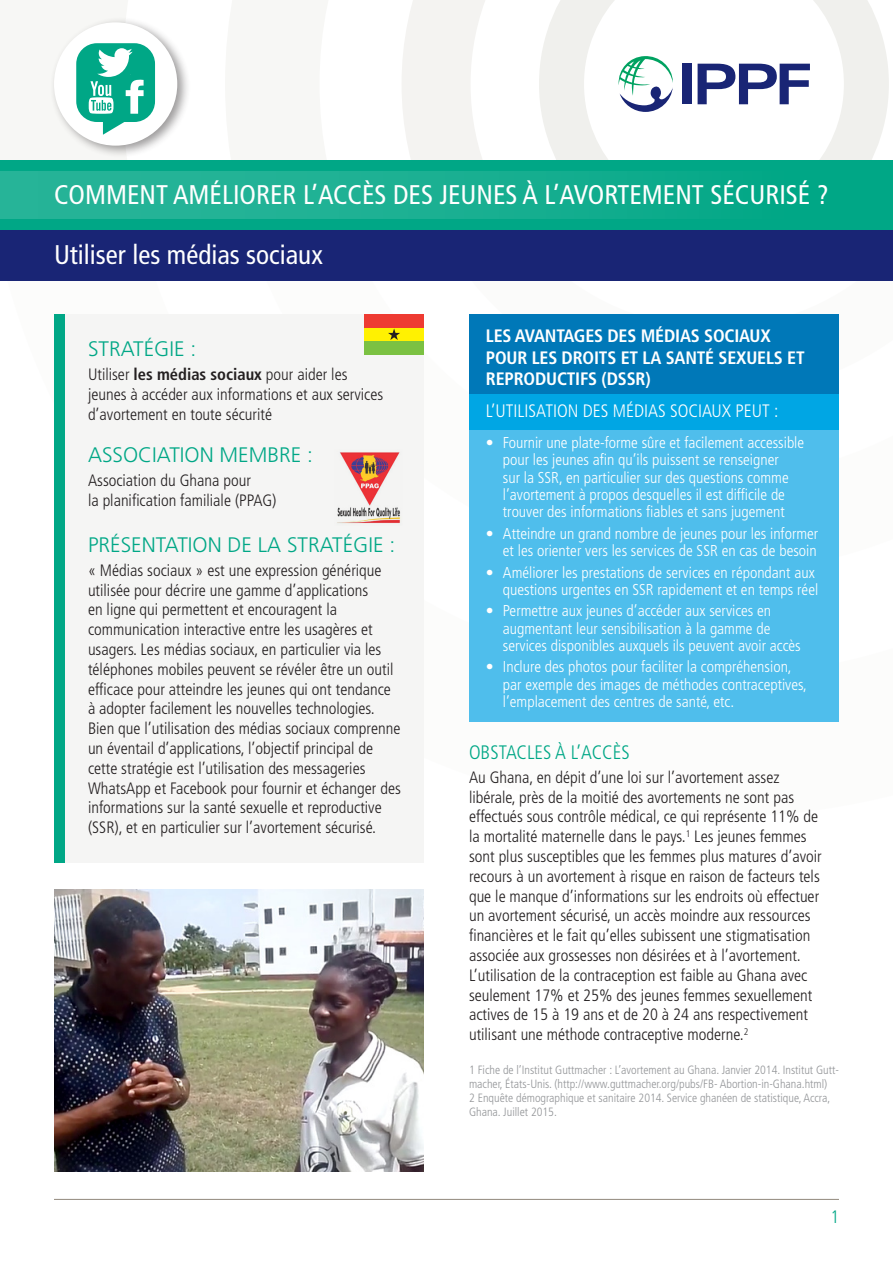
<style>
.page{position:relative;width:893px;height:1263px;background:#fff}
.page>*{position:absolute;margin:0;border:0;box-sizing:border-box;transform-origin:0 0}
.t1{font:condensed 27px "Frutiger LT Std";color:#fff}
.t2{font:300 21px "Frutiger LT Std";color:#00a786}
.t3{font:300 condensed 19.5px "Frutiger LT Std";color:#00a786}
.t4{font:700 condensed 18px/21.6px "Frutiger LT Std";letter-spacing:-.01em;color:#fff}
.t5{font:300 condensed 18px "Frutiger LT Std";color:#fff}
.t6{font:300 condensed 18px "Frutiger LT Std";color:#00a786}
.t7{font:300 condensed 16.5px/19.8px "Frutiger LT Std";color:#231f20}
.t8{font:300 condensed 15.75px/17.2px "Frutiger LT Std";color:#fff;text-align:right}
.t9{font:300 condensed 12px/14.2px "Frutiger LT Std";color:#939598}
.s1{font-weight:700}
</style>
<div class="page">
<svg style="left:402px;top:0;width:491px;height:161px"></svg>
<svg style="left:539px;top:0;width:350px;height:161px"></svg>
<div style="left:54px;top:315px;width:370px;height:548px;background:#f5f5f4"></div>
<div style="left:0;top:161px;width:893px;height:69px;background:#00a786"></div>
<div style="left:0;top:172px;width:786px;height:47px;background:linear-gradient(to right,#2cb69b,#07a989)"></div>
<div style="left:0;top:230px;width:893px;height:51px;background:#192575"></div>
<div style="left:469px;top:315px;width:370px;height:79px;background:#0078b8"></div>
<div style="left:469px;top:394px;width:370px;height:36px;background:#00a6e4"></div>
<div style="left:469px;top:430px;width:370px;height:292px;background:#4fbeec"></div>
<img style="left:54px;top:890px;width:370px;height:281px">
<hr style="left:54px;top:1199px;width:785px;height:1px;background:#92897d">
<div style="left:54px;top:315px;width:11px;height:548px;background:#00a786"></div>
<div style="left:682px;top:64px;width:9px;height:40px;background:#192575"></div>
<svg style="left:698px;top:64px;width:112px;height:40px"></svg>
<svg style="left:618px;top:55px;width:55px;height:57px"></svg>
<div style="left:364px;top:315px;width:60px;height:13px;background:#ee3b32"></div>
<div style="left:364px;top:328px;width:60px;height:13px;background:#fff101"></div>
<div style="left:364px;top:341px;width:60px;height:13px;background:#7bc142"></div>
<svg style="left:388px;top:329px;width:12px;height:11px"></svg>
<div style="left:49px;top:17px;width:142px;height:141px;background:#231f20;opacity:.45"></div>
<div style="left:54px;top:22px;width:123px;height:124px;background:#fff;border-radius:50%"></div>
<svg style="left:76px;top:43px;width:79px;height:92px"></svg>
<img style="left:337px;top:452px;width:64px;height:72px">
<p class="t1" style="left:54px;top:179px;width:776px">COMMENT AMÉLIORER L’ACCÈS DES JEUNES À L’AVORTEMENT SÉCURISÉ ?</p>
<p class="t1" style="left:54px;top:239px;width:270px">Utiliser les médias sociaux</p>
<p class="t2" style="left:88px;top:337px;width:110px">STRATÉGIE :</p>
<p class="t7" style="left:88px;top:365px;width:297px">Utiliser <span class="s1">les médias sociaux</span> pour aider les jeunes à accéder aux informations et aux services d’avortement en toute sécurité</p>
<p class="t2" style="left:88px;top:443px;width:226px">ASSOCIATION MEMBRE :</p>
<p class="t7" style="left:88px;top:471px;width:190px">Association du Ghana pour<br>la planification familiale (PPAG)</p>
<p class="t2" style="left:88px;top:533px;width:309px">PRÉSENTATION DE LA STRATÉGIE :</p>
<p class="t7" style="left:88px;top:560px;width:314px">« Médias sociaux » est une expression générique utilisée pour décrire une gamme d’applications<br>en ligne qui permettent et encouragent la communication interactive entre les usagères et usagers. Les médias sociaux, en particulier via les téléphones mobiles peuvent se révéler être un outil efficace pour atteindre les jeunes qui ont tendance à adopter facilement les nouvelles technologies.<br>Bien que l’utilisation des médias sociaux comprenne un éventail d’applications, l’objectif principal de cette stratégie est l’utilisation des messageries WhatsApp et Facebook pour fournir et échanger des informations sur la santé sexuelle et reproductive (SSR), et en particulier sur l’avortement sécurisé.</p>
<p class="t4" style="left:486px;top:325px;width:320px">LES AVANTAGES DES MÉDIAS SOCIAUX<br>POUR LES DROITS ET LA SANTÉ SEXUELS ET<br>REPRODUCTIFS (DSSR)</p>
<p class="t5" style="left:486px;top:400px;width:294px">L’UTILISATION DES MÉDIAS SOCIAUX PEUT :</p>
<p class="t8" style="left:486px;top:434px;width:320px;text-align:center">• Fournir une plate-forme sûre et facilement accessible pour les jeunes afin qu’ils puissent se renseigner<br>sur la SSR, en particulier sur des questions comme l’avortement à propos desquelles il est difficile de trouver des informations fiables et sans jugement</p>
<p class="t8" style="left:486px;top:525px;width:334px">• Atteindre un grand nombre de jeunes pour les informer et les orienter vers les services de SSR en cas de besoin</p>
<p class="t8" style="left:486px;top:564px;width:334px">• Améliorer les prestations de services en répondant aux questions urgentes en SSR rapidement et en temps réel</p>
<p class="t8" style="left:503px;top:602px;width:299px;text-align:left;text-indent:-17px">• Permettre aux jeunes d’accéder aux services en augmentant leur sensibilisation à la gamme de services disponibles auxquels ils peuvent avoir accès</p>
<p class="t8" style="left:503px;top:658px;width:305px;text-align:left;text-indent:-17px">• Inclure des photos pour faciliter la compréhension, par exemple des images de méthodes contraceptives, l’emplacement des centres de santé, etc.</p>
<p class="t3" style="left:469px;top:741px;width:162px">OBSTACLES À L’ACCÈS</p>
<p class="t7" style="left:469px;top:767px;width:354px">Au Ghana, en dépit d’une loi sur l’avortement assez libérale, près de la moitié des avortements ne sont pas effectués sous contrôle médical, ce qui représente 11% de la mortalité maternelle dans le pays.<sup>1</sup> Les jeunes femmes sont plus susceptibles que les femmes plus matures d’avoir recours à un avortement à risque en raison de facteurs tels que le manque d’informations sur les endroits où effectuer un avortement sécurisé, un accès moindre aux ressources financières et le fait qu’elles subissent une stigmatisation associée aux grossesses non désirées et à l’avortement.</p>
<p class="t7" style="left:469px;top:965px;width:345px">L’utilisation de la contraception est faible au Ghana avec seulement 17% et 25% des jeunes femmes sexuellement actives de 15 à 19 ans et de 20 à 24 ans respectivement utilisant une méthode contraceptive moderne.<sup>2</sup></p>
<p class="t9" style="left:469px;top:1062px;width:371px">1 Fiche de l’Institut Guttmacher : L’avortement au Ghana. Janvier 2014. Institut Gutt&shy;macher, États-Unis. (http://www.guttmacher.org/pubs/FB- Abortion-in-Ghana.html)</p>
<p class="t9" style="left:469px;top:1091px;width:363px">2 Enquête démographique et sanitaire 2014. Service ghanéen de statistique, Accra,<br>Ghana. Juillet 2015.</p>
<p class="t6" style="left:830px;top:1206px;width:10px">1</p>
</div>
